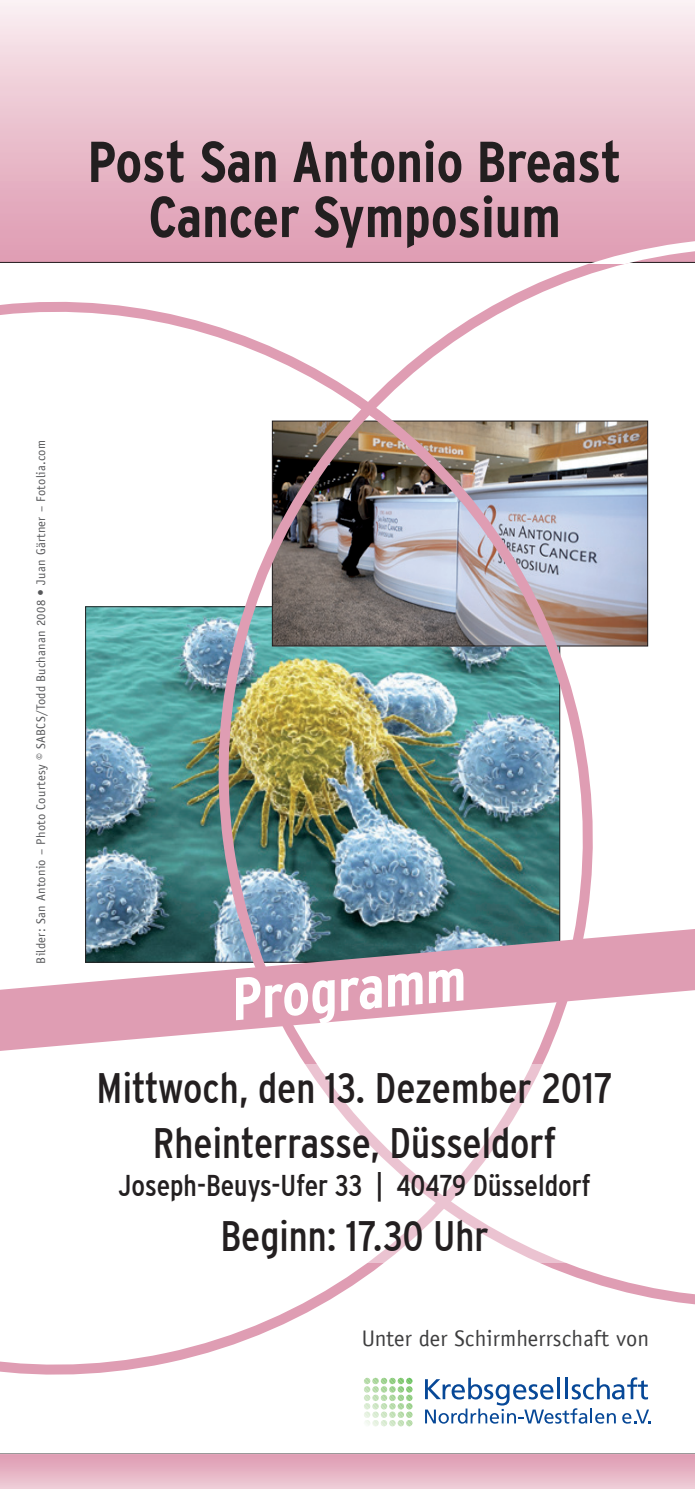
<style>
.page{position:relative;width:695px;height:1489px;background:#fff}
.page>*{position:absolute;margin:0;border:0;box-sizing:border-box;transform-origin:0 0}
.t1{font:700 condensed 60px "Interstate";color:#fff}
.t2{font:700 condensed 57.5px/55px "Interstate";color:#231f20;text-align:center}
.t3{font:condensed 42.5px/55px "Interstate";color:#231f20;text-align:center}
.t4{font:condensed 30px "Interstate";color:#231f20}
.t5{font:22.5px "Officina Sans";letter-spacing:.005em;color:#3e3e3f}
.t6{font:12.5px "Officina Sans";letter-spacing:.025em;color:#57585a}
</style>
<div class="page">
<hr style="left:0;top:1453px;width:694px;height:1px;background:#231f20">
<div style="left:0;top:1454px;width:694px;height:34px;background:linear-gradient(to bottom,#de99b1,#edcad5)"></div>
<svg style="left:0;top:301px;width:256px;height:1074px"></svg>
<img style="left:189px;top:263px;width:505px;height:1073px">
<div style="left:0;top:1063px;width:694px;height:198px;background:#fff"></div>
<svg style="left:0;top:928px;width:694px;height:122px;fill:#df9db3"></svg>
<div style="left:347px;top:1316px;width:303px;height:111px;background:#fff"></div>
<svg style="left:425px;top:1377px;width:225px;height:46px"></svg>
<svg style="left:364px;top:1377px;width:48px;height:49px"></svg>
<div style="left:0;top:0;width:694px;height:262px;background:linear-gradient(to bottom,#f9edf0,#de99b0)"></div>
<hr style="left:0;top:262px;width:694px;height:1px;background:#231f20">
<svg style="left:199px;top:220px;width:495px;height:43px;background:#dda2b6"></svg>
<svg style="left:38px;top:590px;width:5px;height:5px"></svg>
<h2 class="t2" style="left:87px;top:134px;width:535px">Post San Antonio Breast<br>Cancer Symposium</h2>
<p class="t6" style="left:34px;top:963px;width:525px;rotate:-90deg">Bilder: San Antonio – Photo Courtesy © SABCS/Todd Buchanan 2008 Juan Gärtner – Fotolia.com</p>
<h1 class="t1" style="left:227px;top:966px;width:237px;rotate:-5deg">Programm</h1>
<h3 class="t3" style="left:97px;top:1060px;width:517px">Mittwoch, den 13. Dezember 2017<br>Rheinterrasse, Düsseldorf</h3>
<h3 class="t4" style="left:118px;top:1168px;width:473px">Joseph-Beuys-Ufer 33 | 40479 Düsseldorf</h3>
<h3 class="t3" style="left:220px;top:1208px;width:270px">Beginn: 17.30 Uhr</h3>
<h3 class="t5" style="left:361px;top:1324px;width:289px">Unter der Schirmherrschaft von</h3>
</div>
